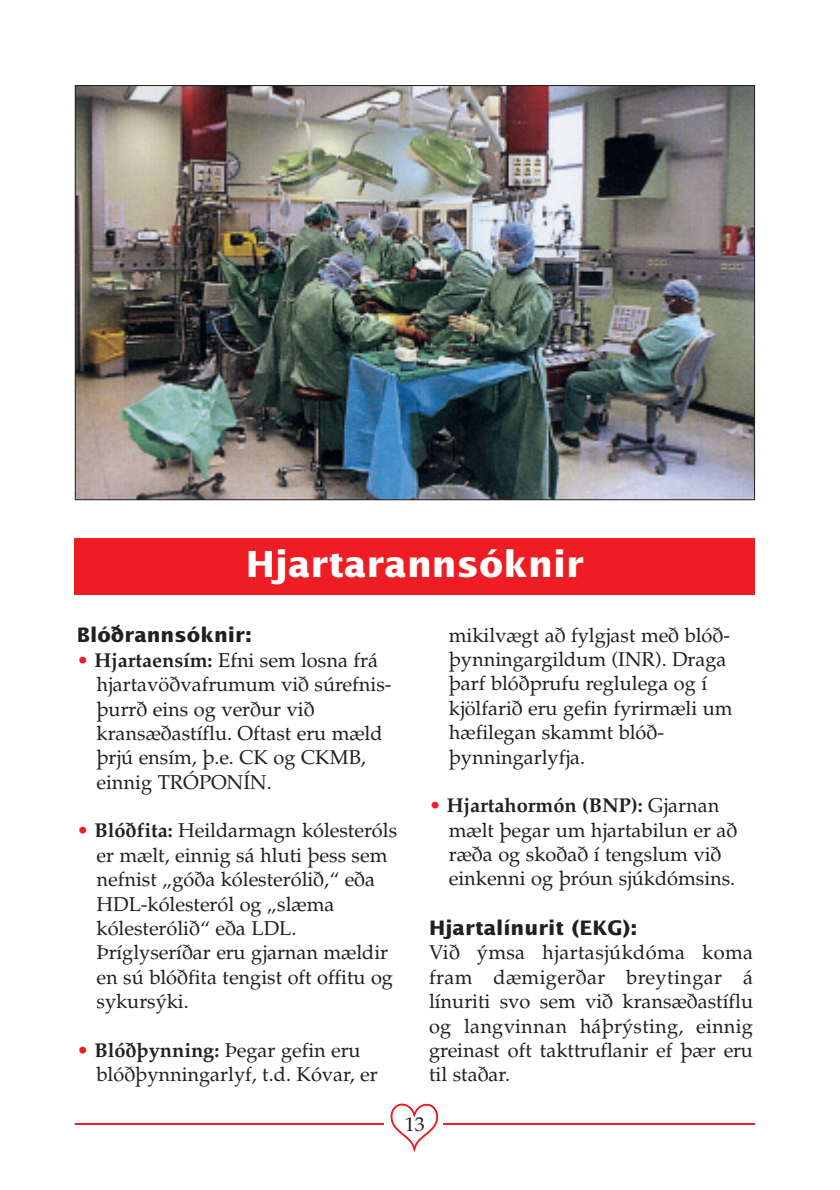
<style>
.page{position:relative;width:840px;height:1190px;background:#fff}
.page>*{position:absolute;margin:0;border:0;box-sizing:border-box;transform-origin:0 0}
.t1{font:700 36px "Lucida Sans";color:#fff}
.t2{font:20px/24.4px "Palatino";color:#231f20}
.t3{font:700 20px "Lucida Sans";color:#231f20}
.s1{color:#ee1d23}
.s2{font-weight:700}
</style>
<div class="page">
<div style="left:75px;top:538px;width:680px;height:57px;background:#ee1d23"></div>
<img style="left:77px;top:87px;width:676px;height:411px">
<hr style="left:75px;top:1123px;width:680px;height:2px;background:#ee1d23">
<div style="left:385px;top:1100px;width:58px;height:55px;background:#fff"></div>
<svg style="left:390px;top:1103px;width:48px;height:49px"></svg>
<h1 class="t1" style="left:246px;top:549px;width:340px">Hjartarannsóknir</h1>
<p class="t3" style="left:77px;top:627px;width:177px">Blóðrannsóknir:</p>
<p class="t2" style="left:97px;top:650px;width:296px;text-indent:-20px"><span class="s1">•</span> <span class="s2">Hjartaensím:</span> Efni sem losna frá hjartavöðvafrumum við súrefnis&shy;þurrð eins og verður við kransæðastíflu. Oftast eru mæld þrjú ensím, þ.e. CK og CKMB, einnig TRÓPONÍN.</p>
<p class="t2" style="left:97px;top:821px;width:302px;text-indent:-20px"><span class="s1">•</span> <span class="s2">Blóðfita:</span> Heildarmagn kólesteróls er mælt, einnig sá hluti þess sem nefnist „góða kólesterólið,“ eða<br>HDL-kólesteról og „slæma kólesterólið“ eða LDL.<br>Þríglyseríðar eru gjarnan mældir en sú blóðfita tengist oft offitu og sykursýki.</p>
<p class="t2" style="left:97px;top:1040px;width:283px;text-indent:-20px"><span class="s1">•</span> <span class="s2">Blóðþynning:</span> Þegar gefin eru blóðþynningarlyf, t.d. Kóvar, er</p>
<p class="t2" style="left:449px;top:625px;width:285px">mikilvægt að fylgjast með blóð&shy;þynningargildum (INR). Draga þarf blóðprufu reglulega og í kjölfarið eru gefin fyrirmæli um hæfilegan skammt blóð&shy;þynningarlyfja.</p>
<p class="t2" style="left:449px;top:796px;width:290px;text-indent:-20px"><span class="s1">•</span> <span class="s2">Hjartahormón (BNP):</span> Gjarnan mælt þegar um hjartabilun er að ræða og skoðað í tengslum við einkenni og þróun sjúkdómsins.</p>
<p class="t3" style="left:429px;top:920px;width:210px">Hjartalínurit (EKG):</p>
<p class="t2" style="left:429px;top:943px;width:326px;text-align:justify">Við ýmsa hjartasjúkdóma koma fram dæmigerðar breytingar á línuriti svo sem við kransæðastíflu og langvinnan háþrýsting, einnig greinast oft takttruflanir ef þær eru til staðar.</p>
<p class="t2" style="left:405px;top:1115px;width:21px">13</p>
</div>
